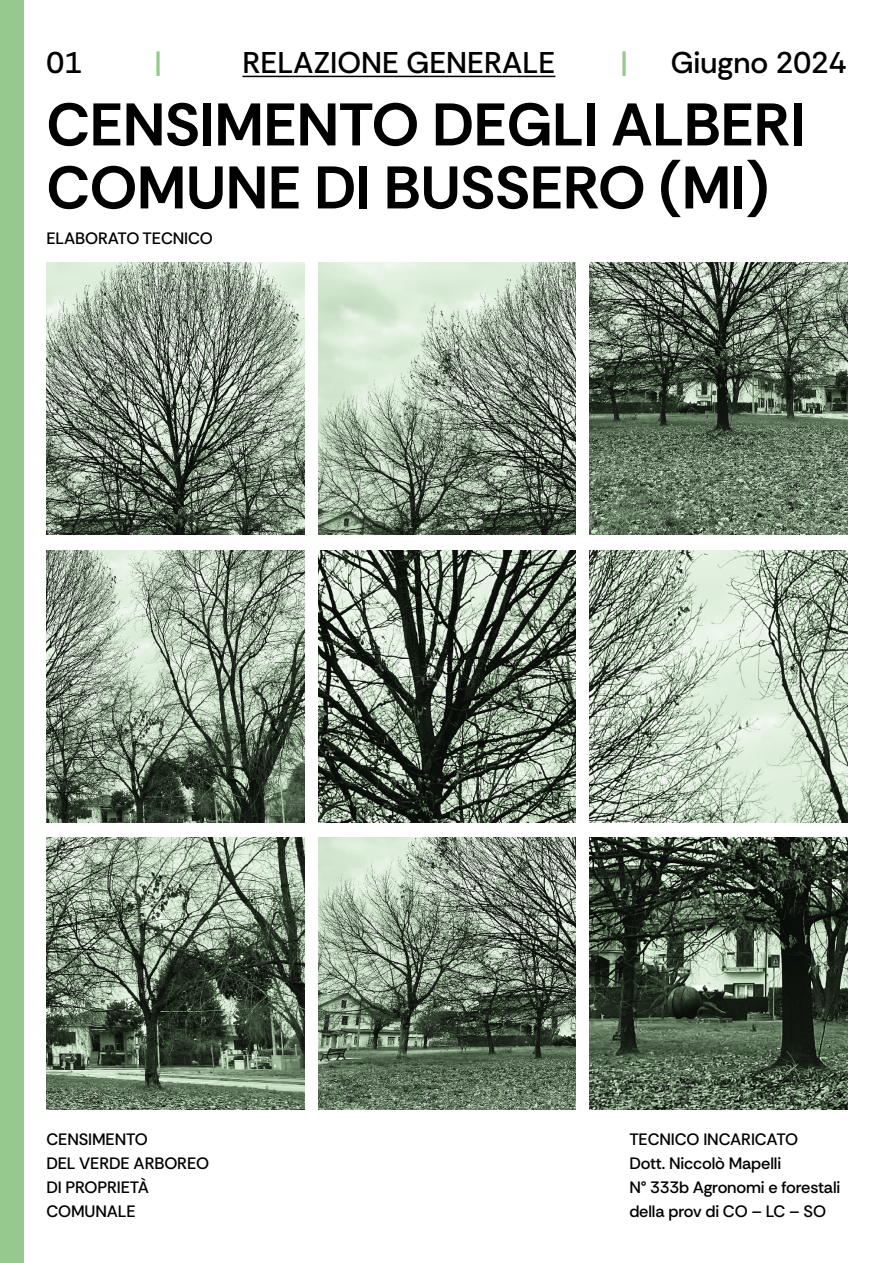
<style>
.page{position:relative;width:893px;height:1263px;background:#fff}
.page>*{position:absolute;margin:0;border:0;box-sizing:border-box;transform-origin:0 0}
.t1{font:700 60px/63px "Rethink Sans";letter-spacing:-.01em;color:#000}
.t2{font:500 30px "Rethink Sans";color:#000}
.t3{font:500 30px "Rethink Sans";color:#95c98d}
.t4{font:500 16.5px/24px "Rethink Sans";letter-spacing:-.01em;color:#000}
</style>
<div class="page">
<div style="left:0;top:0;width:23px;height:1263px;background:#95c98d"></div>
<hr style="left:242px;top:76px;width:313px;height:1px;background:#000">
<img style="left:46px;top:262px;width:258px;height:273px">
<img style="left:46px;top:550px;width:258px;height:273px">
<img style="left:46px;top:837px;width:258px;height:273px">
<img style="left:318px;top:262px;width:258px;height:273px">
<img style="left:318px;top:550px;width:258px;height:273px">
<img style="left:318px;top:837px;width:258px;height:273px">
<img style="left:590px;top:262px;width:257px;height:273px">
<img style="left:590px;top:550px;width:257px;height:273px">
<img style="left:590px;top:837px;width:257px;height:273px">
<h2 class="t2" style="left:46px;top:44px;width:37px">01</h2>
<h2 class="t3" style="left:154px;top:44px;width:9px">|</h2>
<h2 class="t2" style="left:242px;top:44px;width:315px">RELAZIONE GENERALE</h2>
<h2 class="t3" style="left:620px;top:44px;width:9px">|</h2>
<h2 class="t2" style="left:671px;top:44px;width:177px">Giugno 2024</h2>
<h1 class="t1" style="left:46px;top:93px;width:760px">CENSIMENTO DEGLI ALBERI<br>COMUNE DI BUSSERO (MI)</h1>
<p class="t4" style="left:46px;top:227px;width:168px">ELABORATO TECNICO</p>
<p class="t4" style="left:46px;top:1127px;width:164px">CENSIMENTO<br>DEL VERDE ARBOREO<br>DI PROPRIETÀ<br>COMUNALE</p>
<p class="t4" style="left:629px;top:1127px;width:213px">TECNICO INCARICATO<br>Dott. Niccolò Mapelli<br>N° 333b Agronomi e forestali della prov di CO – LC – SO</p>
</div>
